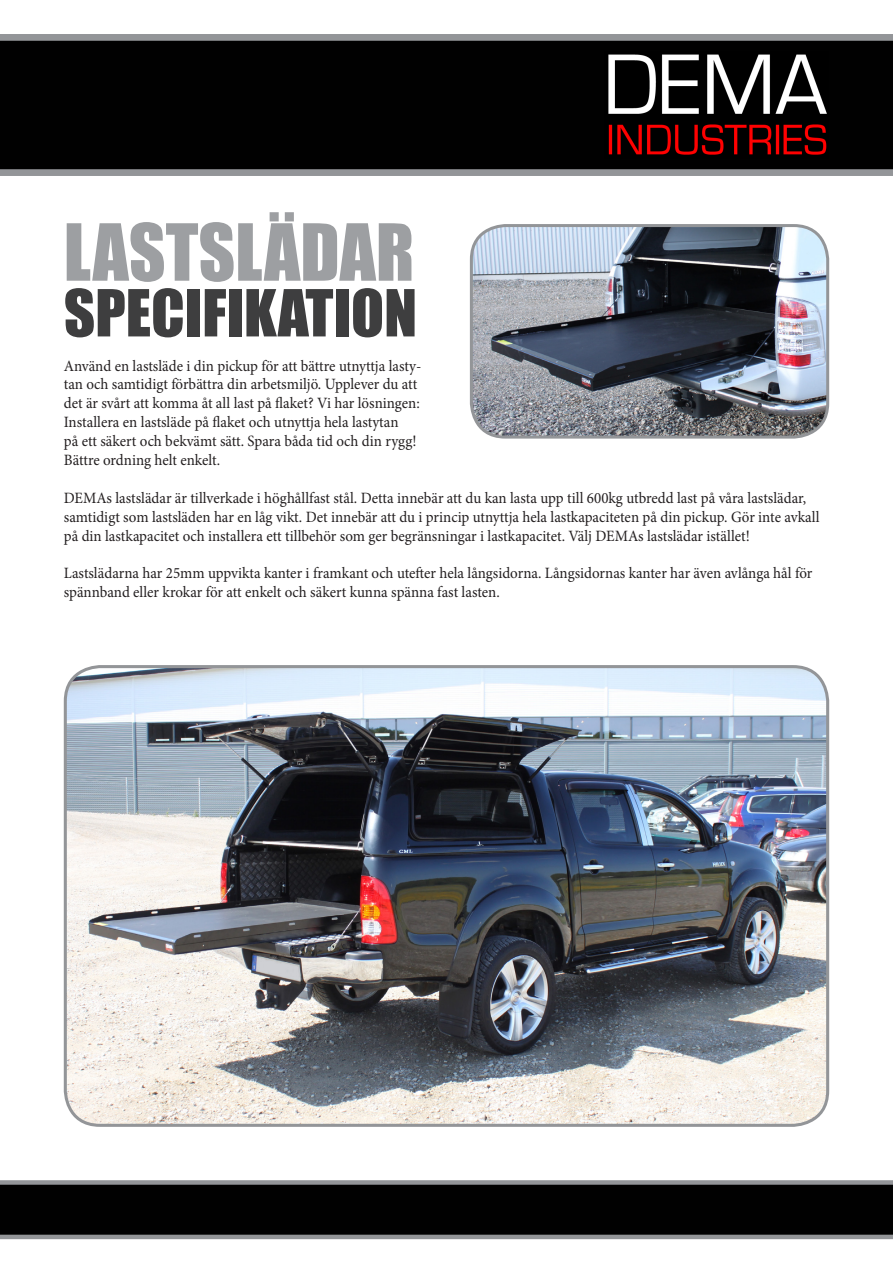
<style>
.page{position:relative;width:893px;height:1263px;background:#fff}
.page>*{position:absolute;margin:0;border:0;box-sizing:border-box;transform-origin:0 0}
.t1{font:72.6px "Impact";color:#9d9fa2}
.t2{font:59.85px "Impact";color:#3e3e3f}
.t3{font:15.75px/18.9px "Minion Pro";color:#231f20;scale:.95 1}
</style>
<div class="page">
<svg style="left:0;top:34px;width:893px;height:142px"></svg>
<svg style="left:0;top:1180px;width:893px;height:59px"></svg>
<img style="left:607px;top:54px;width:218px;height:102px">
<img style="left:609px;top:55px;width:216px;height:59px">
<img style="left:609px;top:124px;width:216px;height:30px">
<div style="left:604px;top:51px;width:224px;height:108px;border:2px solid #000"></div>
<img style="left:65px;top:667px;width:763px;height:458px">
<div style="left:64px;top:665px;width:765px;height:462px;border:3px solid #939598;border-radius:35px"></div>
<img style="left:471px;top:226px;width:357px;height:209px">
<div style="left:470px;top:224px;width:359px;height:215px;border:3px solid #939598;border-radius:34px"></div>
<p class="t1" style="left:64px;top:196px;width:352px">LASTSLÄDAR</p>
<p class="t2" style="left:64px;top:266px;width:355px">SPECIFIKATION</p>
<p class="t3" style="left:64px;top:356px;width:378px">Använd en lastsläde i din pickup för att bättre utnyttja lasty&shy;tan och samtidigt förbättra din arbetsmiljö. Upplever du att det är svårt att komma åt all last på flaket? Vi har lösningen:<br>Installera en lastsläde på flaket och utnyttja hela lastytan<br>på ett säkert och bekvämt sätt. Spara båda tid och din rygg!<br>Bättre ordning helt enkelt.</p>
<p class="t3" style="left:64px;top:488px;width:797px">DEMAs lastslädar är tillverkade i höghållfast stål. Detta innebär att du kan lasta upp till 600kg utbredd last på våra lastslädar, samtidigt som lastsläden har en låg vikt. Det innebär att du i princip utnyttja hela lastkapaciteten på din pickup. Gör inte avkall på din lastkapacitet och installera ett tillbehör som ger begränsningar i lastkapacitet. Välj DEMAs lastslädar istället!</p>
<p class="t3" style="left:64px;top:564px;width:789px">Lastslädarna har 25mm uppvikta kanter i framkant och utefter hela långsidorna. Långsidornas kanter har även avlånga hål för spännband eller krokar för att enkelt och säkert kunna spänna fast lasten.</p>
</div>
